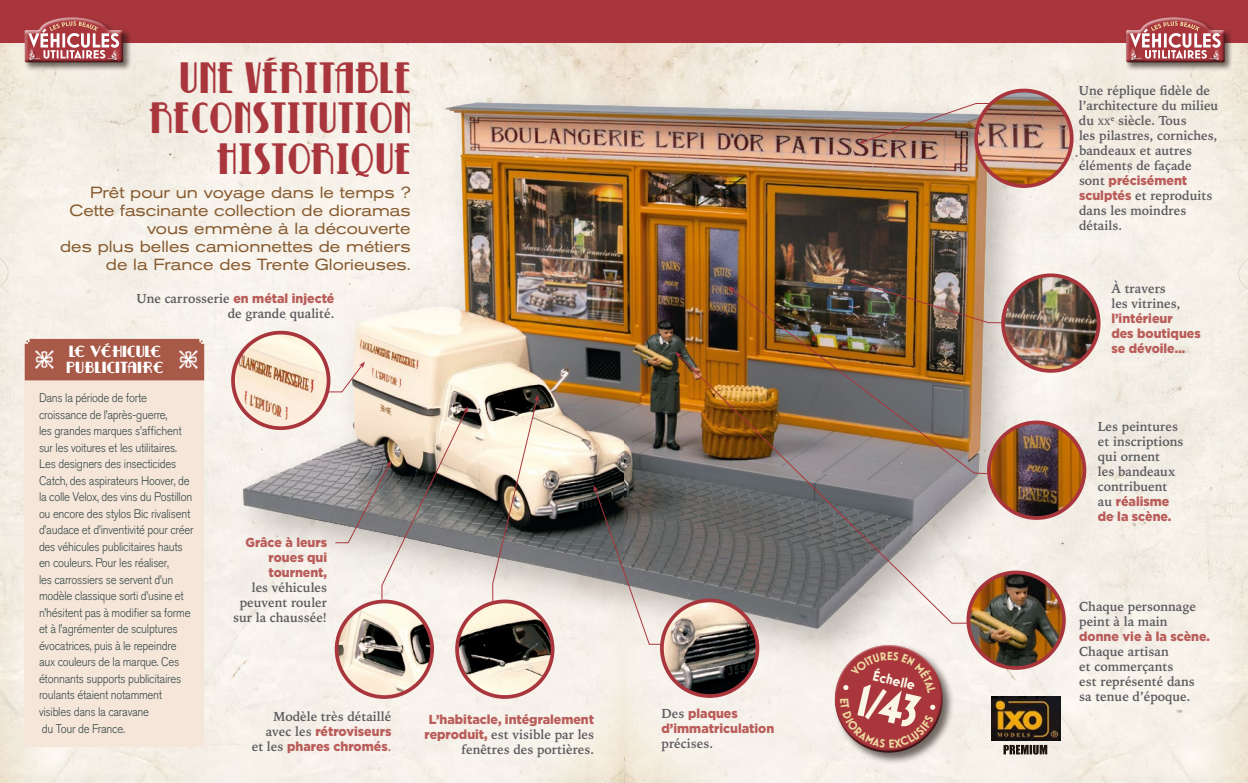
<style>
.page{position:relative;width:1248px;height:783px;background:#fff}
.page>*{position:absolute;margin:0;border:0;box-sizing:border-box;transform-origin:0 0}
.t1{font:700 46.8px "Mostra Nuova Alt D";color:#faf7e7}
.t2{font:38.4px/40.3px "Betty Noir";color:#a9363d;text-align:right}
.t3{font:expanded 16px/18px "Akzidenz Grotesk BE";color:#86592d;text-align:right;scale:.95 1}
.t4{font:15px/16px "Ritzy Remix NF";letter-spacing:.04em;color:#fff}
.t5{font:700 14.4px "Mostra Nuova Alt D";color:#faf7e7}
.t6{font:700 13px/15px "Iowan Old Style BT";color:#5b5b5f;scale:.95 1}
.t7{font:900 13px/15px "Gotham";color:#ba5d5a;scale:.95 1}
.t8{font:300 12.4px/16.5px "Akzidenz Grotesk BQ";letter-spacing:-.02em;color:#344745;scale:.91 1}
.s1{font-family:"Gotham";font-weight:900;color:#ba5d5a}
.s2{font-family:"Iowan Old Style BT";font-weight:700;color:#5b5b5f}
.s3{font-family:"Iowan Old Style BT";font-weight:700}
.s4{font-size:40.7px}
.s5{font-size:9.1px}
</style>
<div class="page">
<img style="left:0;top:43px;width:1247px;height:739px">
<div style="left:0;top:0;width:624px;height:43px;background:#a9363d"></div>
<svg style="left:266px;top:58px;width:11px;height:3px"></svg>
<img style="left:215px;top:87px;width:409px;height:578px">
<img style="left:233px;top:332px;width:95px;height:96px;border-radius:48px">
<div style="left:231px;top:330px;width:99px;height:100px;border:4px solid #a9363d;border-radius:50%"></div>
<img style="left:336px;top:601px;width:96px;height:95px;border-radius:48px">
<div style="left:335px;top:599px;width:99px;height:99px;border:4px solid #a9363d;border-radius:50%"></div>
<img style="left:457px;top:601px;width:95px;height:95px;border-radius:48px">
<div style="left:455px;top:599px;width:99px;height:99px;border:4px solid #a9363d;border-radius:50%"></div>
<svg style="left:327px;top:361px;width:38px;height:31px"></svg>
<svg style="left:334px;top:406px;width:134px;height:194px;background:#b6afa7"></svg>
<img style="left:491px;top:394px;width:48px;height:207px">
<div style="left:23px;top:16px;width:109px;height:55px;background:#1e120d;opacity:.62"></div>
<div style="left:24px;top:16px;width:100px;height:45px;background:#a9363d"></div>
<div style="left:24px;top:30px;width:100px;height:33px;background:#1e120d;opacity:.75"></div>
<svg style="left:25px;top:17px;width:98px;height:45px"></svg>
<div style="left:25px;top:347px;width:179px;height:399px;background:#f6e6da"></div>
<div style="left:25px;top:339px;width:179px;height:41px;background:#a85947"></div>
<img style="left:175px;top:346px;width:26px;height:27px">
<img style="left:31px;top:346px;width:26px;height:27px">
<img style="left:624px;top:43px;width:1px;height:739px">
<div style="left:624px;top:0;width:623px;height:43px;background:#a9363d"></div>
<div style="left:624px;top:85px;width:408px;height:585px;background:#110700;opacity:.25"></div>
<svg style="left:849px;top:280px;width:161px;height:43px;background:#a6917d"></svg>
<img style="left:833px;top:103px;width:157px;height:91px">
<div style="left:832px;top:642px;width:122px;height:122px;background:#1e120d;opacity:.62"></div>
<img style="left:730px;top:288px;width:260px;height:186px">
<svg style="left:727px;top:286px;width:8px;height:7px"></svg>
<img style="left:677px;top:354px;width:292px;height:270px">
<svg style="left:675px;top:351px;width:6px;height:7px"></svg>
<svg style="left:593px;top:485px;width:71px;height:160px;background:#8e8a87"></svg>
<div style="left:1124px;top:16px;width:109px;height:55px;background:#1e120d;opacity:.62"></div>
<div style="left:1125px;top:16px;width:100px;height:45px;background:#a9363d"></div>
<div style="left:1125px;top:30px;width:100px;height:33px;background:#1e120d;opacity:.75"></div>
<svg style="left:1125px;top:17px;width:99px;height:45px"></svg>
<img style="left:661px;top:600px;width:96px;height:95px;border-radius:48px">
<div style="left:660px;top:598px;width:99px;height:99px;border:4px solid #a9363d;border-radius:50%"></div>
<img style="left:968px;top:572px;width:95px;height:95px;border-radius:48px">
<div style="left:966px;top:570px;width:99px;height:99px;border:4px solid #a9363d;border-radius:50%"></div>
<img style="left:988px;top:422px;width:96px;height:96px;border-radius:48px">
<div style="left:986px;top:420px;width:100px;height:99px;border:4px solid #a9363d;border-radius:50%"></div>
<img style="left:1002px;top:275px;width:96px;height:96px;border-radius:48px">
<div style="left:1001px;top:273px;width:99px;height:99px;border:4px solid #a9363d;border-radius:50%"></div>
<img style="left:976px;top:90px;width:95px;height:96px;border-radius:48px">
<div style="left:974px;top:89px;width:99px;height:99px;border:4px solid #a9363d;border-radius:50%"></div>
<img style="left:991px;top:696px;width:68px;height:44px">
<svg style="left:1003px;top:744px;width:44px;height:10px"></svg>
<svg style="left:825px;top:631px;width:126px;height:133px;background:#c28283"></svg>
<h2 class="t2" style="left:150px;top:58px;width:263px">UNE VERITABLE<br>RECONSTITUTION<br>HISTORIQUE</h2>
<p class="t3" style="left:60px;top:183px;width:370px">Prêt pour un voyage dans le temps ?<br>Cette fascinante collection de dioramas vous emmène à la découverte<br>des plus belles camionnettes de métiers de la France des Trente Glorieuses.</p>
<p class="t6" style="left:136px;top:291px;width:210px;text-align:right">Une carrosserie <span class="s1">en métal injecté </span>de grande qualité.</p>
<p class="t4" style="left:66px;top:343px;width:99px">LE VÉHICULE<br>PUBLICITAIRE</p>
<p class="t8" style="left:39px;top:390px;width:172px">Dans la période de forte croissance de l’après-guerre,<br>les grandes marques s’affichent sur les voitures et les utilitaires.<br>Les designers des insecticides<br>Catch, des aspirateurs Hoover, de la colle Velox, des vins du Postillon ou encore des stylos Bic rivalisent d’audace et d’inventivité pour créer des véhicules publicitaires hauts en couleurs. Pour les réaliser,<br>les carrossiers se servent d’un modèle classique sorti d’usine et n’hésitent pas à modifier sa forme et à l’agrémenter de sculptures évocatrices, puis à le repeindre aux couleurs de la marque. Ces étonnants supports publicitaires roulants étaient notamment visibles dans la caravane<br>du Tour de France.</p>
<p class="t7" style="left:268px;top:534px;width:63px;text-align:justify;text-indent:-23px">Grâce à leurs roues qui tournent,</p>
<p class="t6" style="left:233px;top:579px;width:101px;text-align:right">les véhicules peuvent rouler sur la chaussée!</p>
<p class="t6" style="left:273px;top:708px;width:125px">Modèle très détaillé</p>
<p class="t7" style="left:252px;top:723px;width:148px;text-align:right"><span class="s2">avec les</span> rétroviseurs <span class="s2">et les</span> phares chromés<span class="s3">.</span></p>
<p class="t7" style="left:429px;top:711px;width:175px">L’habitacle, intégralement</p>
<p class="t6" style="left:424px;top:726px;width:180px;text-align:right"><span class="s1">reproduit,</span> est visible par les fenêtres des portières.</p>
<p class="t7" style="left:661px;top:705px;width:120px"><span class="s2">Des</span> plaques d’immatriculation</p>
<p class="t6" style="left:661px;top:735px;width:56px">précises.</p>
<p class="t5" style="left:874px;top:667px;width:45px;rotate:13deg">Échelle</p>
<h1 class="t1" style="left:863px;top:672px;width:65px;rotate:13deg">1<span class="s4">/</span>43</h1>
<p class="t6" style="left:1078px;top:83px;width:148px">Une réplique fidèle de l’architecture du milieu du <span class="s5">XX</span><sup>e</sup> siècle. Tous<br>les pilastres, corniches, bandeaux et autres éléments de façade</p>
<p class="t7" style="left:1078px;top:173px;width:115px"><span class="s2">sont</span> précisément</p>
<p class="t6" style="left:1078px;top:188px;width:142px"><span class="s1">sculptés</span> et reproduits dans les moindres détails.</p>
<p class="t6" style="left:1111px;top:280px;width:74px">À travers les vitrines,</p>
<p class="t7" style="left:1111px;top:310px;width:96px">l’intérieur<br>des boutiques se dévoile…</p>
<p class="t6" style="left:1097px;top:418px;width:91px">Les peintures et inscriptions qui ornent<br>les bandeaux contribuent</p>
<p class="t7" style="left:1097px;top:493px;width:79px"><span class="s2">au</span> réalisme de la scène.</p>
<p class="t6" style="left:1079px;top:599px;width:124px">Chaque personnage peint à la main</p>
<p class="t7" style="left:1079px;top:629px;width:139px">donne vie à la scène.</p>
<p class="t6" style="left:1079px;top:644px;width:123px">Chaque artisan<br>et commerçants<br>est représenté dans sa tenue d’époque.</p>
</div>
